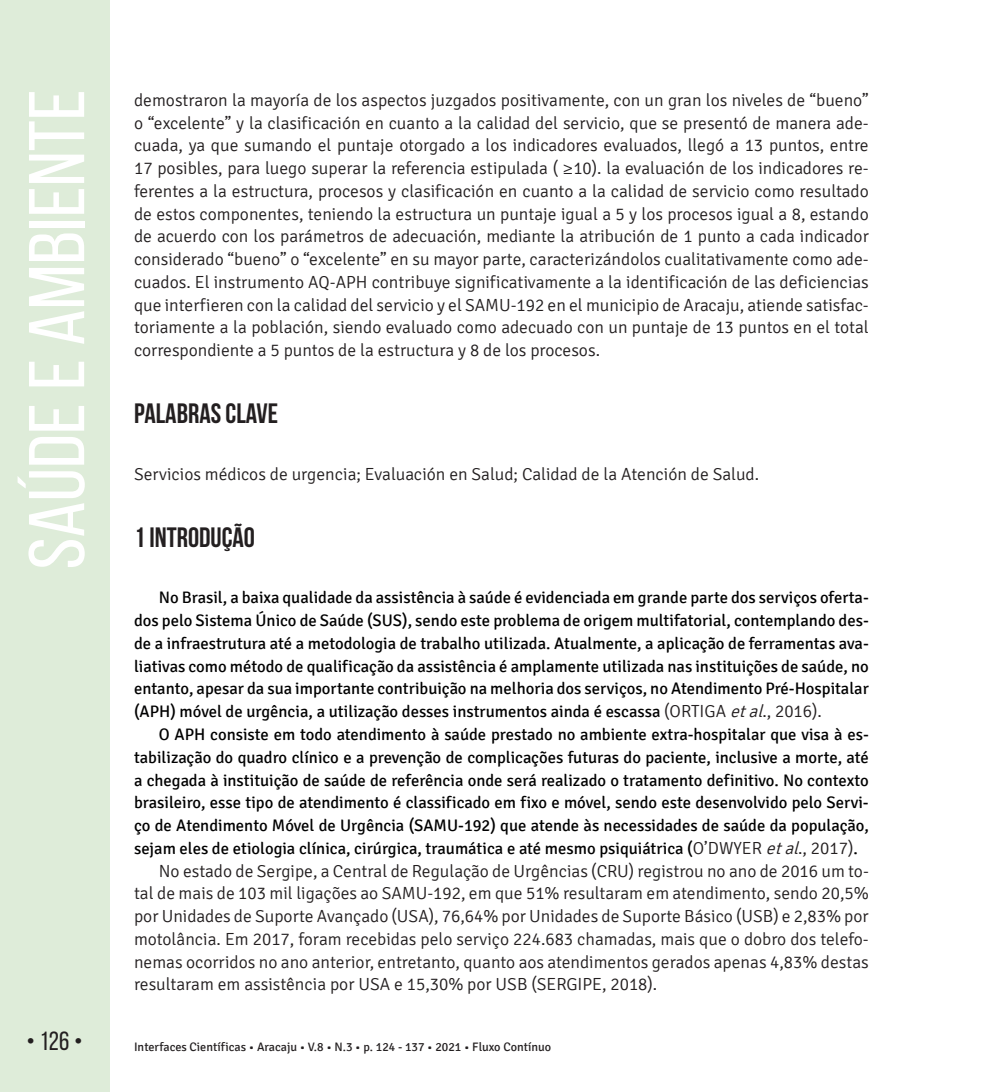
<style>
.page{position:relative;width:993px;height:1092px;background:#fff}
.page>*{position:absolute;margin:0;border:0;box-sizing:border-box;transform-origin:0 0}
.t1{font:78.75px "Bebas Neue";color:#fff;scale:1.09 1}
.t2{font:700 28px "Bebas Neue";color:#231f20}
.t3{font:26.25px "Bebas Neue";color:#231f20}
.t4{font:300 17.5px/22.8px "Signika";color:#231f20;text-align:justify}
.t5{font:16.62px/22.8px "Signika";color:#000001;text-align:justify}
.t6{font:12.25px "Signika";color:#231f20}
.s1{font-family:"Myriad Pro";font-weight:400}
.s2{font-weight:300;font-size:17.5px;color:#231f20}
.s3{font-weight:300;font-style:italic;font-size:17.5px;color:#231f20}
</style>
<div class="page">
<div style="left:0;top:0;width:109px;height:1091px;background:#deecd9"></div>
<h1 class="t1" style="left:14px;top:569px;width:442px;rotate:-90deg">Saúde e Ambiente</h1>
<p class="t4" style="left:134px;top:89px;width:736px">demostraron la mayoría de los aspectos juzgados positivamente, con un gran los niveles de “bueno” o “excelente” y la clasificación en cuanto a la calidad del servicio, que se presentó de manera ade&shy;cuada, ya que sumando el puntaje otorgado a los indicadores evaluados, llegó a 13 puntos, entre 17 posibles, para luego superar la referencia estipulada ( <span class="s1">≥</span>10). la evaluación de los indicadores re&shy;ferentes a la estructura, procesos y clasificación en cuanto a la calidad de servicio como resultado de estos componentes, teniendo la estructura un puntaje igual a 5 y los procesos igual a 8, estando de acuerdo con los parámetros de adecuación, mediante la atribución de 1 punto a cada indicador considerado “bueno” o “excelente” en su mayor parte, caracterizándolos cualitativamente como ade&shy;cuados. El instrumento AQ-APH contribuye significativamente a la identificación de las deficiencias que interfieren con la calidad del servicio y el SAMU-192 en el municipio de Aracaju, atiende satisfac&shy;toriamente a la población, siendo evaluado como adecuado con un puntaje de 13 puntos en el total correspondiente a 5 puntos de la estructura y 8 de los procesos.</p>
<h2 class="t2" style="left:134px;top:398px;width:146px">PALABRAS CLAVE</h2>
<p class="t4" style="left:134px;top:463px;width:626px">Servicios médicos de urgencia; Evaluación en Salud; Calidad de la Atención de Salud.</p>
<h2 class="t2" style="left:134px;top:522px;width:122px">1 INTRODUÇÃO</h2>
<p class="t5" style="left:134px;top:586px;width:736px;text-indent:25px">No Brasil, a baixa qualidade da assistência à saúde é evidenciada em grande parte dos serviços oferta&shy;dos pelo Sistema Único de Saúde (SUS), sendo este problema de origem multifatorial, contemplando des&shy;de a infraestrutura até a metodologia de trabalho utilizada. Atualmente, a aplicação de ferramentas ava&shy;liativas como método de qualificação da assistência é amplamente utilizada nas instituições de saúde, no entanto, apesar da sua importante contribuição na melhoria dos serviços, no Atendimento Pré-Hospitalar (APH) móvel de urgência, a utilização desses instrumentos ainda é escassa <span class="s2">(ORTIGA</span> <span class="s3">etal</span><span class="s2">., 2016).</span></p>
<p class="t5" style="left:134px;top:723px;width:736px;text-indent:25px">O APH consiste em todo atendimento à saúde prestado no ambiente extra-hospitalar que visa à es&shy;tabilização do quadro clínico e a prevenção de complicações futuras do paciente, inclusive a morte, até a chegada à instituição de saúde de referência onde será realizado o tratamento definitivo. No contexto brasileiro, esse tipo de atendimento é classificado em fixo e móvel, sendo este desenvolvido pelo Servi&shy;ço de Atendimento Móvel de Urgência (SAMU-192) que atende às necessidades de saúde da população, sejam eles de etiologia clínica, cirúrgica, traumática e até mesmo psiquiátrica (<span class="s2">O’DWYER</span> <span class="s3">etal</span><span class="s2">., 2017)</span>.</p>
<p class="t4" style="left:134px;top:859px;width:736px;text-indent:25px">No estado de Sergipe, a Central de Regulação de Urgências (CRU) registrou no ano de 2016 um to&shy;tal de mais de 103 mil ligações ao SAMU-192, em que 51% resultaram em atendimento, sendo 20,5% por Unidades de Suporte Avançado (USA), 76,64% por Unidades de Suporte Básico (USB) e 2,83% por motolância. Em 2017, foram recebidas pelo serviço 224.683 chamadas, mais que o dobro dos telefo&shy;nemas ocorridos no ano anterior, entretanto, quanto aos atendimentos gerados apenas 4,83% destas resultaram em assistência por USA e 15,30% por USB (SERGIPE, 2018).</p>
<h3 class="t3" style="left:26px;top:1026px;width:58px">• 126 •</h3>
<p class="t6" style="left:134px;top:1040px;width:418px">Interfaces Científicas • Aracaju • V.8 • N.3 • p. 124 - 137 • 2021 • Fluxo Contínuo</p>
</div>
